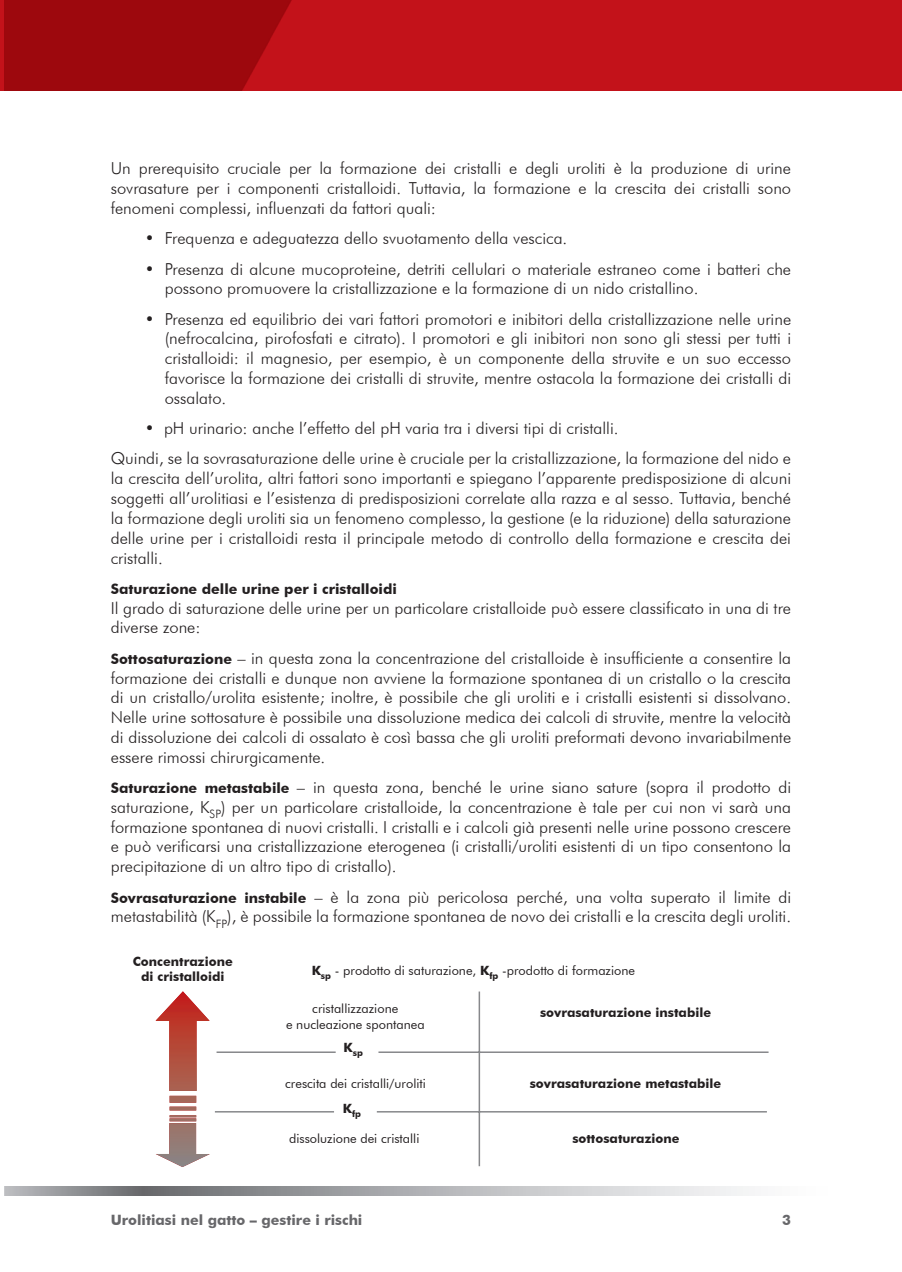
<style>
.page{position:relative;width:902px;height:1272px;background:#fff}
.page>*{position:absolute;margin:0;border:0;box-sizing:border-box;transform-origin:0 0}
.t1{font:300 16.5px/19.8px "Futura BT";color:#231f20;text-align:justify}
.t2{font:700 14.25px "Futura BT";color:#231f20}
.t3{font:700 14.25px "Futura BT";color:#67676a}
.t4{font:12.75px/15.3px "Futura BT";color:#231f20;text-align:center}
.t5{font:700 12.75px/15.3px "Futura BT";color:#231f20;text-align:center}
.t6{font:700 8.85px "Futura BT";color:#231f20}
.s1{font-weight:700;font-size:14.25px}
.s2{font-weight:700}
</style>
<div class="page">
<img style="left:0;top:0;width:902px;height:91px">
<img style="left:4px;top:1187px;width:745px;height:8px">
<img style="left:156px;top:991px;width:53px;height:176px">
<hr style="left:217px;top:1051px;width:119px;height:2px;background:#87888b">
<hr style="left:378px;top:1051px;width:390px;height:2px;background:#87888b">
<hr style="left:215px;top:1111px;width:119px;height:1px;background:#87888b">
<hr style="left:377px;top:1111px;width:390px;height:1px;background:#87888b">
<hr style="left:479px;top:991px;width:1px;height:175px;background:#87888b">
<svg style="left:0;top:0;width:5px;height:5px"></svg>
<svg style="left:896px;top:0;width:6px;height:5px"></svg>
<p class="t1" style="left:111px;top:158px;width:682px">Un prerequisito cruciale per la formazione dei cristalli e degli uroliti è la produzione di urine sovrasature per i componenti cristalloidi. Tuttavia, la formazione e la crescita dei cristalli sono fenomeni complessi, influenzati da fattori quali:</p>
<p class="t1" style="left:145px;top:228px;width:424px">• Frequenza e adeguatezza dello svuotamento della vescica.</p>
<p class="t1" style="left:165px;top:259px;width:628px;text-indent:-20px">• Presenza di alcune mucoproteine, detriti cellulari o materiale estraneo come i batteri che possono promuovere la cristallizzazione e la formazione di un nido cristallino.</p>
<p class="t1" style="left:165px;top:309px;width:628px;text-indent:-20px">• Presenza ed equilibrio dei vari fattori promotori e inibitori della cristallizzazione nelle urine (nefrocalcina, pirofosfati e citrato). I promotori e gli inibitori non sono gli stessi per tutti i cristalloidi: il magnesio, per esempio, è un componente della struvite e un suo eccesso favorisce la formazione dei cristalli di struvite, mentre ostacola la formazione dei cristalli di ossalato.</p>
<p class="t1" style="left:111px;top:413px;width:682px;line-height:30.3px;text-indent:34px">• pH urinario: anche l’effetto del pH varia tra i diversi tipi di cristalli.<br>Quindi, se la sovrasaturazione delle urine è cruciale per la cristallizzazione, la formazione del nido e</p>
<p class="t1" style="left:111px;top:468px;width:682px">la crescita dell’urolita, altri fattori sono importanti e spiegano l’apparente predisposizione di alcuni soggetti all’urolitiasi e l’esistenza di predisposizioni correlate alla razza e al sesso. Tuttavia, benché la formazione degli uroliti sia un fenomeno complesso, la gestione (e la riduzione) della saturazione delle urine per i cristalloidi resta il principale metodo di controllo della formazione e crescita dei cristalli.</p>
<p class="t2" style="left:111px;top:580px;width:288px">Saturazione delle urine per i cristalloidi</p>
<p class="t1" style="left:111px;top:598px;width:682px">Il grado di saturazione delle urine per un particolare cristalloide può essere classificato in una di tre diverse zone:</p>
<p class="t1" style="left:111px;top:648px;width:682px"><span class="s1">Sottosaturazione</span> – in questa zona la concentrazione del cristalloide è insufficiente a consentire la formazione dei cristalli e dunque non avviene la formazione spontanea di un cristallo o la crescita di un cristallo/urolita esistente; inoltre, è possibile che gli uroliti e i cristalli esistenti si dissolvano.<br>Nelle urine sottosature è possibile una dissoluzione medica dei calcoli di struvite, mentre la velocità di dissoluzione dei calcoli di ossalato è così bassa che gli uroliti preformati devono invariabilmente essere rimossi chirurgicamente.</p>
<p class="t1" style="left:111px;top:777px;width:682px"><span class="s1">Saturazione metastabile</span> – in questa zona, benché le urine siano sature (sopra il prodotto di saturazione, K<sub>SP</sub>) per un particolare cristalloide, la concentrazione è tale per cui non vi sarà una formazione spontanea di nuovi cristalli. I cristalli e i calcoli già presenti nelle urine possono crescere e può verificarsi una cristallizzazione eterogenea (i cristalli/uroliti esistenti di un tipo consentono la precipitazione di un altro tipo di cristallo).</p>
<p class="t1" style="left:111px;top:887px;width:682px"><span class="s1">Sovrasaturazione instabile</span> – è la zona più pericolosa perché, una volta superato il limite di metastabilità (K<sub>FP</sub>), è possibile la formazione spontanea de novo dei cristalli e la crescita degli uroliti.</p>
<p class="t5" style="left:133px;top:954px;width:101px">Concentrazione di cristalloidi</p>
<p class="t4" style="left:312px;top:962px;width:325px"><span class="s2">K</span><sub>sp</sub> - prodotto di saturazione, <span class="s2">K</span><sub>fp</sub> -prodotto di formazione</p>
<p class="t4" style="left:286px;top:1001px;width:140px">cristallizzazione<br>e nucleazione spontanea</p>
<p class="t5" style="left:540px;top:1005px;width:173px">sovrasaturazione instabile</p>
<p class="t6" style="left:343px;top:1048px;width:21px"><sup>K</sup>sp</p>
<p class="t4" style="left:285px;top:1075px;width:142px">crescita dei cristalli/uroliti</p>
<p class="t6" style="left:343px;top:1109px;width:20px"><sup>K</sup>fp</p>
<p class="t4" style="left:289px;top:1131px;width:132px">dissoluzione dei cristalli</p>
<p class="t5" style="left:530px;top:1075px;width:193px">sovrasaturazione metastabile</p>
<p class="t5" style="left:572px;top:1130px;width:109px">sottosaturazione</p>
<p class="t3" style="left:111px;top:1211px;width:253px">Urolitiasi nel gatto – gestire i rischi</p>
<p class="t3" style="left:782px;top:1211px;width:10px">3</p>
</div>
